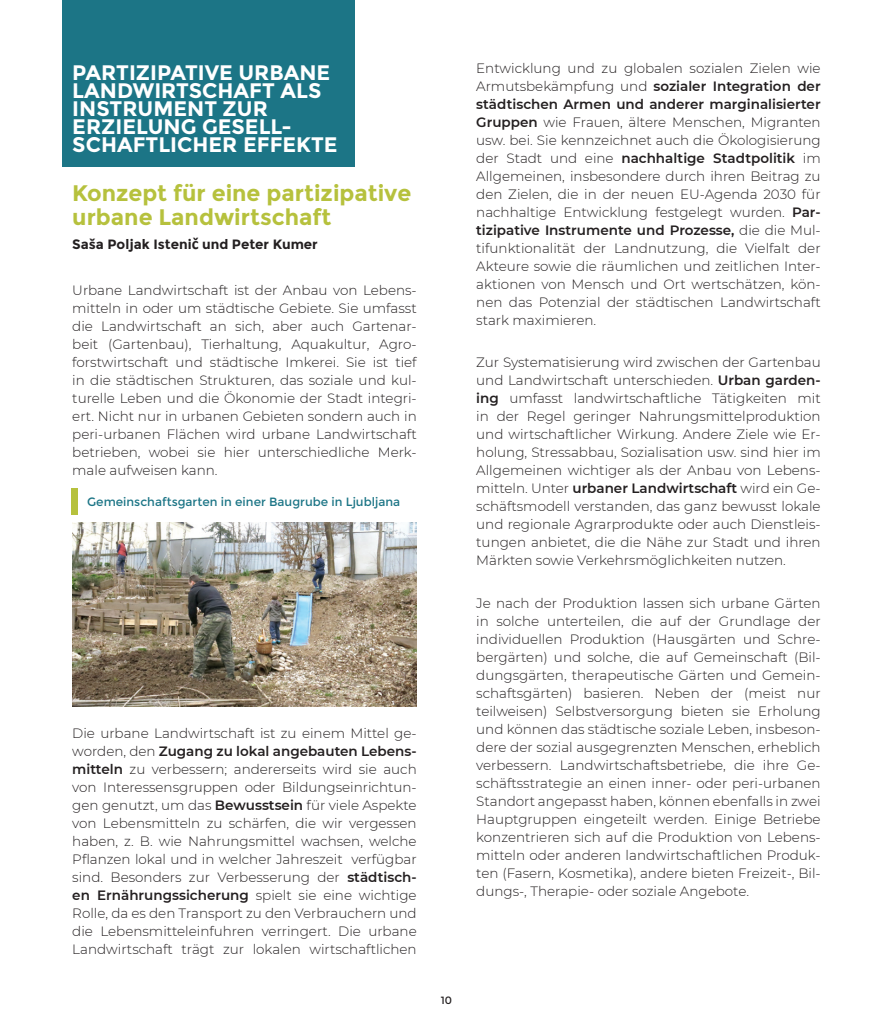
<style>
.page{position:relative;width:893px;height:1021px;background:#fff}
.page>*{position:absolute;margin:0;border:0;box-sizing:border-box;transform-origin:0 0}
.t1{font:700 22.5px/24.3px "Montserrat";color:#b6c13d}
.t2{font:700 21px/18px "Montserrat";color:#fff}
.t3{font:300 13.5px/18px "Montserrat";color:#231f20;text-align:justify}
.t4{font:700 13.5px "Montserrat";color:#231f20}
.t5{font:12px "Montserrat";color:#1c7586}
.t6{font:10.5px "Montserrat";color:#231f20}
.s1{font-family:"Calibri";font-size:16.5px}
.s2{font-weight:600}
</style>
<div class="page">
<div style="left:62px;top:0;width:293px;height:167px;background:#1c7586"></div>
<img style="left:72px;top:522px;width:345px;height:184px">
<div style="left:71px;top:488px;width:7px;height:26px;background:#b6c13d"></div>
<h2 class="t2" style="left:72px;top:64px;width:267px">PARTIZIPATIVE UR BANE<br>LANDWIRTSCHAFT ALS<br>INSTRU MENT ZUR<br>ERZIELUNG GESELL-<br>SCHAFTLICHER EFFEKTE</h2>
<h1 class="t1" style="left:72px;top:181px;width:341px">Konzept für eine partizipative urbane Landwirtschaft</h1>
<p class="t4" style="left:72px;top:237px;width:247px">Saša Poljak Isteni<span class="s1">č</span> und Peter Kumer</p>
<p class="t3" style="left:72px;top:281px;width:346px">Urbane Landwirtschaft ist der Anbau von Lebens&shy;mitteln in oder um städtische Gebiete. Sie umfasst die Landwirtschaft an sich, aber auch Gartenar&shy;beit (Gartenbau), Tierhaltung, Aquakultur, Agro&shy;forstwirtschaft und städtische Imkerei. Sie ist tief in die städtischen Strukturen, das soziale und kul&shy;turelle Leben und die Ökonomie der Stadt integri&shy;ert. Nicht nur in urbanen Gebieten sondern auch in peri-urbanen Flächen wird urbane Landwirtschaft betrieben, wobei sie hier unterschiedliche Merk&shy;male aufweisen kann.</p>
<p class="t5" style="left:87px;top:494px;width:314px">Gemeinschaftsgarten in einer Baugrube in Ljubljana</p>
<p class="t3" style="left:72px;top:723px;width:346px">Die urbane Landwirtschaft ist zu einem Mittel ge&shy;worden, den <span class="s2">Zugang zu lokal angebauten Lebens&shy;mitteln</span> zu verbessern; andererseits wird sie auch von Interessensgruppen oder Bildungseinrichtun&shy;gen genutzt, um das <span class="s2">Bewusstsein</span> für viele Aspekte von Lebensmitteln zu schärfen, die wir vergessen haben, z. B. wie Nahrungsmittel wachsen, welche Pflanzen lokal und in welcher Jahreszeit verfügbar sind. Besonders zur Verbesserung der <span class="s2">städtisch&shy;en Ernährungssicherung</span> spielt sie eine wichtige Rolle, da es den Transport zu den Verbrauchern und die Lebensmitteleinfuhren verringert. Die urbane Landwirtschaft trägt zur lokalen wirtschaftlichen</p>
<p class="t6" style="left:441px;top:994px;width:13px">10</p>
<p class="t3" style="left:476px;top:58px;width:346px">Entwicklung und zu globalen sozialen Zielen wie Armutsbekämpfung und <span class="s2">sozialer Integration der städtischen Armen und anderer marginalisierter Gruppen</span> wie Frauen, ältere Menschen, Migranten usw. bei. Sie kennzeichnet auch die Ökologisierung der Stadt und eine <span class="s2">nachhaltige Stadtpolitik</span> im Allgemeinen, insbesondere durch ihren Beitrag zu den Zielen, die in der neuen EU-Agenda 2030 für nachhaltige Entwicklung festgelegt wurden. <span class="s2">Par&shy;tizipative Instrumente und Prozesse,</span> die die Mul&shy;tifunktionalität der Landnutzung, die Vielfalt der Akteure sowie die räumlichen und zeitlichen Inter&shy;aktionen von Mensch und Ort wertschätzen, kön&shy;nen das Potenzial der städtischen Landwirtschaft stark maximieren.</p>
<p class="t3" style="left:476px;top:353px;width:346px">Zur Systematisierung wird zwischen der Gartenbau und Landwirtschaft unterschieden. <span class="s2">Urban garden&shy;ing</span> umfasst landwirtschaftliche Tätigkeiten mit in der Regel geringer Nahrungsmittelproduktion und wirtschaftlicher Wirkung. Andere Ziele wie Er&shy;holung, Stressabbau, Sozialisation usw. sind hier im Allgemeinen wichtiger als der Anbau von Lebens&shy;mitteln. Unter <span class="s2">urbaner Landwirtschaft</span> wird ein Ge&shy;schäftsmodell verstanden, das ganz bewusst lokale und regionale Agrarprodukte oder auch Dienstleis&shy;tungen anbietet, die die Nähe zur Stadt und ihren Märkten sowie Verkehrsmöglichkeiten nutzen.</p>
<p class="t3" style="left:476px;top:594px;width:346px">Je nach der Produktion lassen sich urbane Gärten in solche unterteilen, die auf der Grundlage der individuellen Produktion (Hausgärten und Schre&shy;bergärten) und solche, die auf Gemeinschaft (Bil&shy;dungsgärten, therapeutische Gärten und Gemein&shy;schaftsgärten) basieren. Neben der (meist nur teilweisen) Selbstversorgung bieten sie Erholung und können das städtische soziale Leben, insbeson&shy;dere der sozial ausgegrenzten Menschen, erheblich verbessern. Landwirtschaftsbetriebe, die ihre Ge&shy;schäftsstrategie an einen inner- oder peri-urbanen Standort angepasst haben, können ebenfalls in zwei Hauptgruppen eingeteilt werden. Einige Betriebe konzentrieren sich auf die Produktion von Lebens&shy;mitteln oder anderen landwirtschaftlichen Produk&shy;ten (Fasern, Kosmetika), andere bieten Freizeit-, Bil&shy;dungs-, Therapie- oder soziale Angebote.</p>
</div>
